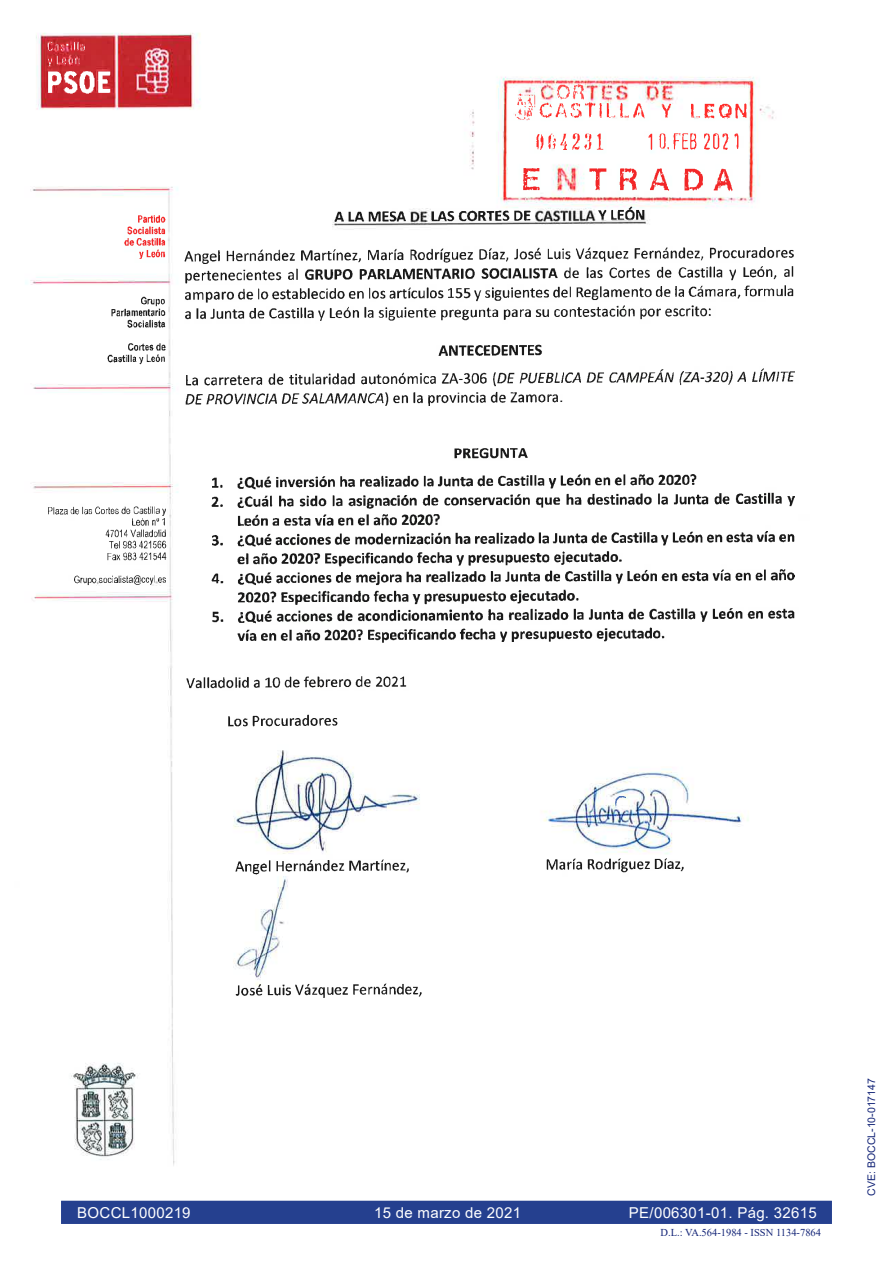
<style>
.page{position:relative;width:893px;height:1263px;background:#fff}
.page>*{position:absolute;margin:0;border:0;box-sizing:border-box;transform-origin:0 0}
.E_CVE{font:15px "Arial";letter-spacing:.02em;color:#fff}
.t1{font:10.5px "Times New Roman";color:#132477}
.t2{font:10.5px "Arial";color:#132477}
</style>
<div class="page">
<div style="left:60px;top:1200px;width:773px;height:25px;background:#25408f"></div>
<div style="left:60px;top:1199px;width:773px;height:26px;border:2px solid #fff"></div>
<img style="left:25px;top:32px;width:808px;height:1168px">
<img style="left:48px;top:42px;width:63px;height:51px">
<img style="left:516px;top:85px;width:68px;height:35px">
<img style="left:535px;top:103px;width:213px;height:46px">
<img style="left:124px;top:167px;width:611px;height:40px">
<img style="left:48px;top:207px;width:747px;height:791px">
<svg style="left:614px;top:797px;width:11px;height:9px"></svg>
<p class="E_CVE" style="left:77px;top:1202px;width:115px">BOCCL1000219</p>
<p class="E_CVE" style="left:374px;top:1202px;width:149px">15 de marzo de 2021</p>
<p class="E_CVE" style="left:629px;top:1202px;width:189px">PE/006301-01. Pág. 32615</p>
<p class="t1" style="left:661px;top:1225px;width:162px">D.L.: VA.564-1984 - ISSN 1134-7864</p>
<p class="t2" style="left:864px;top:1195px;width:119px;rotate:-90deg">CVE: BOCCL-10-017147</p>
</div>
